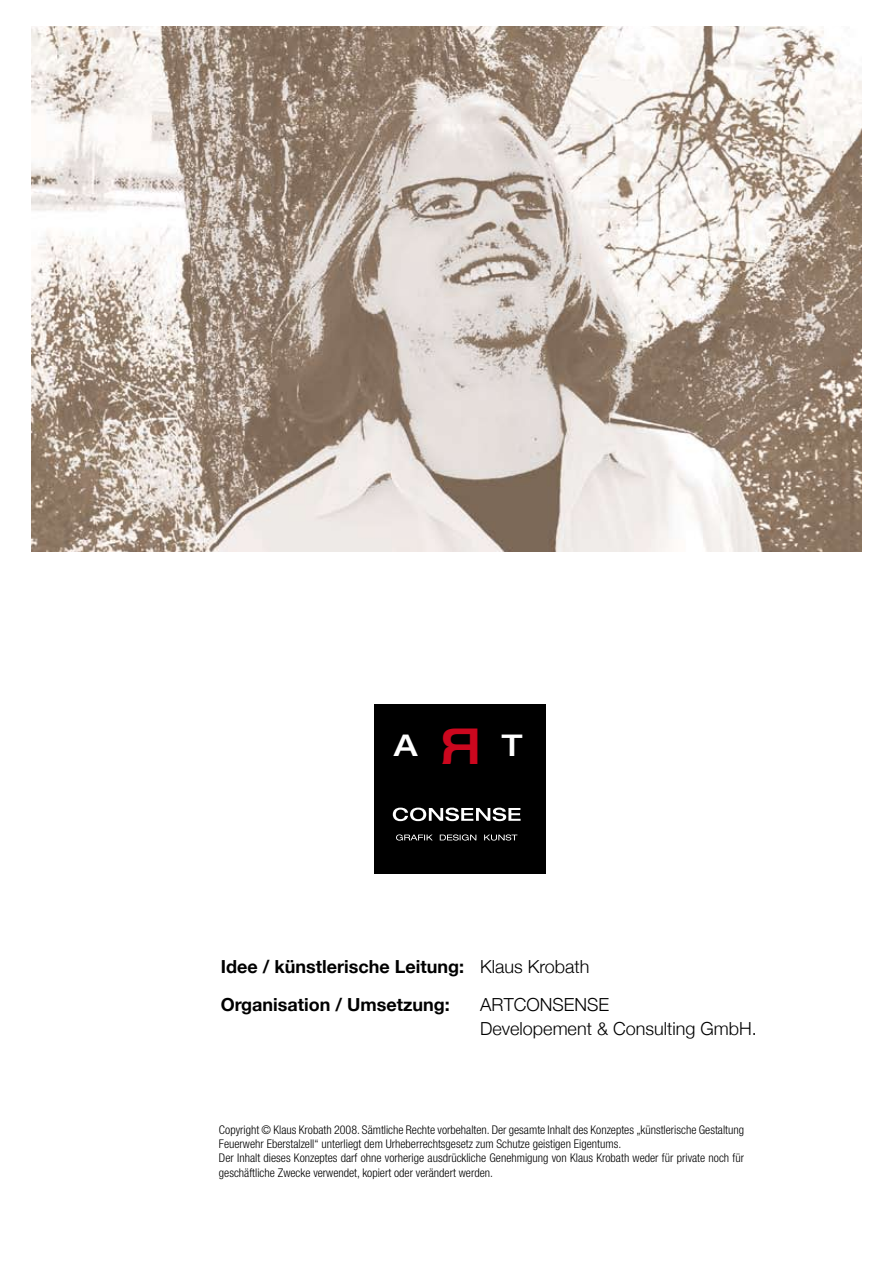
<style>
.page{position:relative;width:893px;height:1263px;background:#fff}
.page>*{position:absolute;margin:0;border:0;box-sizing:border-box;transform-origin:0 0}
.t1{font:500 expanded 30px "Helvetica Neue";color:#fff}
.t2{font:700 18px/37.5px "Helvetica Neue";color:#000}
.t3{font:300 18px/24px "Helvetica Neue";color:#000}
.t4{font:300 condensed 12.9px "Helvetica";color:#000}
.t5{font:300 condensed 12px/14.4px "Helvetica Neue";color:#000}
.s1{font-weight:300}
</style>
<div class="page">
<img style="left:31px;top:27px;width:831px;height:524px">
<div style="left:374px;top:704px;width:171px;height:170px;background:#000"></div>
<svg style="left:393px;top:808px;width:128px;height:13px"></svg>
<svg style="left:396px;top:834px;width:121px;height:6px"></svg>
<h1 class="t1" style="left:394px;top:727px;width:25px">A</h1>
<h1 class="t1" style="left:502px;top:727px;width:22px">T</h1>
<h2 class="t2" style="left:221px;top:948px;width:370px">Idee / künstlerische Leitung: <span class="s1">Klaus Krobath<br></span>Organisation / Umsetzung:</h2>
<h2 class="t3" style="left:480px;top:992px;width:278px">ARTCONSENSE<br>Developement &amp; Consulting GmbH.</h2>
<p class="t4" style="left:221px;top:1117px;width:81px">verändert werden.</p>
<p class="t5" style="left:219px;top:1122px;width:527px">Copyright © Klaus Krobath 2008. Sämtliche Rechte vorbehalten. Der gesamte Inhalt des Konzeptes „künstlerische Gestaltung Feuerwehr Eberstalzell“ unterliegt dem Urheberrechtsgesetz zum Schutze geistigen Eigentums.<br>Der Inhalt dieses Konzeptes darf ohne vorherige ausdrückliche Genehmigung von Klaus Krobath weder für private noch für geschäftliche Zwecke verwendet, kopiert oder verändert werden.</p>
</div>
